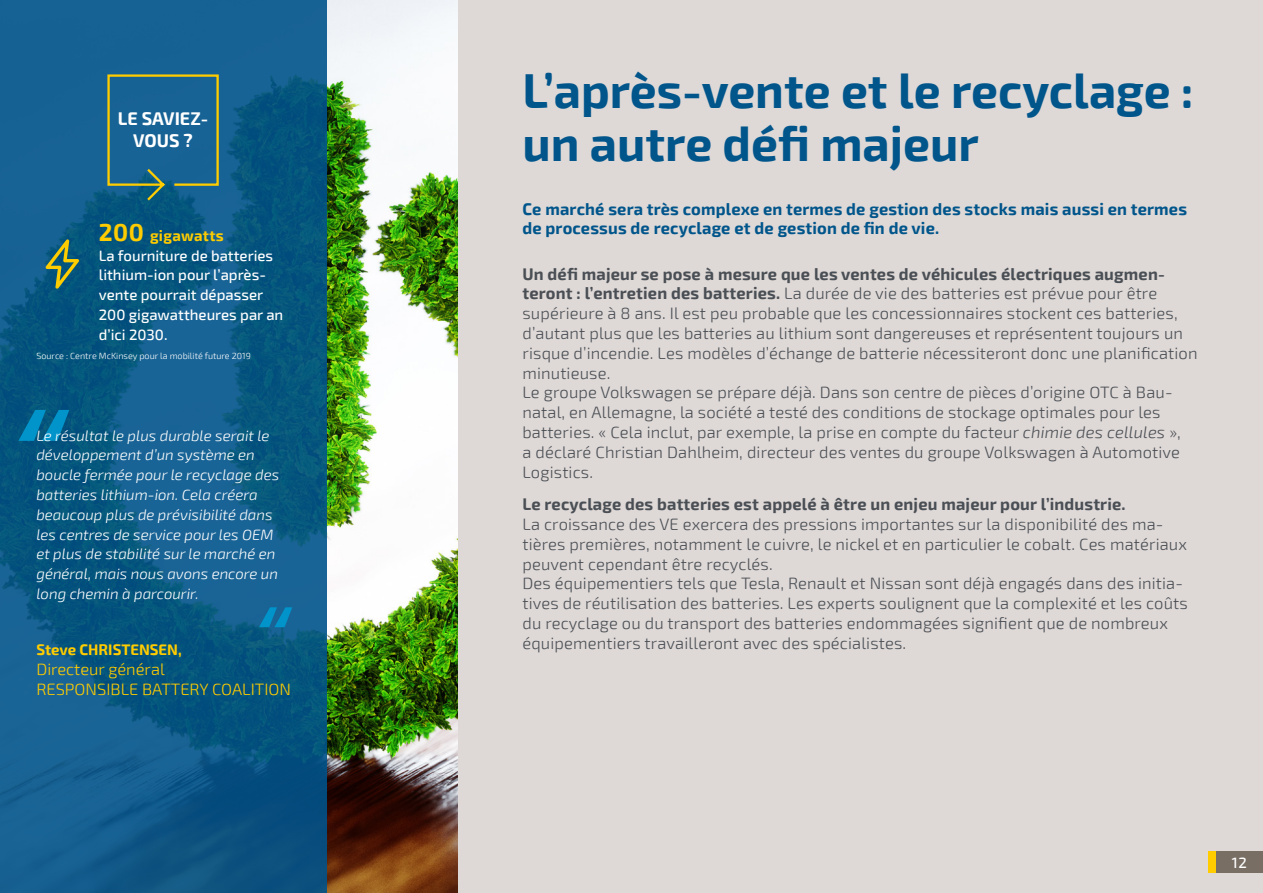
<style>
.page{position:relative;width:1263px;height:893px;background:#fff}
.page>*{position:absolute;margin:0;border:0;box-sizing:border-box;transform-origin:0 0}
._1___Titre{font:700 48px/52.5px "Exo 2";color:#00558b}
.t1{font:700 18px/21.6px "Exo 2";color:#fff;text-align:center}
._3___Texte_courant{font:300 16.5px/19.8px "Exo 2";letter-spacing:.01em;color:#4a4f55}
._2___Chapeau{font:700 16.5px/19.8px "Exo 2";letter-spacing:.01em;color:#00558b}
._3c___Citation___aut{font:300 16.5px/19.8px "Exo 2";color:#fc0}
._3a___Citation{font:italic 300 15px/19.8px "Exo 2";color:#fff}
.t2{font:500 15px/19.8px "Exo 2";color:#fff}
._3b___Citation___aut{font:700 15px "Exo 2";color:#fc0}
.t3{font:700 15px "Exo 2";letter-spacing:.02em;color:#fecc00}
._9a___Source_graphes{font:300 9px "Exo 2";color:#fff}
.s1{font-size:24px}
.s2{font-weight:700}
.s3{font-style:italic}
</style>
<div class="page">
<div style="left:457px;top:0;width:806px;height:893px;background:#ded8d6"></div>
<img style="left:326px;top:0;width:132px;height:893px">
<svg style="left:0;top:0;width:326px;height:893px;background:#0d5a87"></svg>
<svg style="left:18px;top:410px;width:51px;height:31px;background:#0174a4"></svg>
<svg style="left:259px;top:607px;width:33px;height:20px"></svg>
<svg style="left:45px;top:239px;width:34px;height:50px;background:#437260"></svg>
<svg style="left:106px;top:73px;width:114px;height:129px;background:#286987"></svg>
<div style="left:1208px;top:851px;width:55px;height:22px;background:#786e64"></div>
<div style="left:1208px;top:851px;width:8px;height:22px;background:#fc0"></div>
<p class="t1" style="left:118px;top:107px;width:92px">LE SAVIEZ-<br>VOUS ?</p>
<p class="t3" style="left:99px;top:224px;width:126px"><span class="s1">200</span> gigawatts</p>
<p class="t2" style="left:99px;top:245px;width:186px">La fourniture de batteries lithium-ion pour l’après&shy;vente pourrait dépasser<br>200 gigawattheures par an d’ici 2030.</p>
<p class="_9a___Source_graphes" style="left:36px;top:350px;width:216px">Source : Centre McKinsey pour la mobilité future 2019</p>
<p class="_3a___Citation" style="left:36px;top:425px;width:244px">Le résultat le plus durable serait le développement d’un système en boucle fermée pour le recyclage des batteries lithium-ion. Cela créera beaucoup plus de prévisibilité dans les centres de service pour les OEM et plus de stabilité sur le marché en général, mais nous avons encore un long chemin à parcourir.</p>
<p class="_3b___Citation___aut" style="left:36px;top:639px;width:147px">Steve CHRISTENSEN,</p>
<p class="_3c___Citation___aut" style="left:36px;top:659px;width:256px">Directeur général<br>RESPONSIBLE BATTERY COALITION</p>
<p class="_1___Titre" style="left:522px;top:63px;width:672px">L’après-vente et le recyclage : un autre défi majeur</p>
<p class="_2___Chapeau" style="left:522px;top:198px;width:666px">Ce marché sera très complexe en termes de gestion des stocks mais aussi en termes de processus de recyclage et de gestion de fin de vie.</p>
<p class="_3___Texte_courant" style="left:522px;top:263px;width:677px"><span class="s2">Un défi majeur se pose à mesure que les ventes de véhicules électriques augmen&shy;teront : l’entretien des batteries.</span> La durée de vie des batteries est prévue pour être supérieure à 8 ans. Il est peu probable que les concessionnaires stockent ces batteries, d’autant plus que les batteries au lithium sont dangereuses et représentent toujours un risque d’incendie. Les modèles d’échange de batterie nécessiteront donc une planification minutieuse.<br>Le groupe Volkswagen se prépare déjà. Dans son centre de pièces d’origine OTC à Bau&shy;natal, en Allemagne, la société a testé des conditions de stockage optimales pour les batteries. « Cela inclut, par exemple, la prise en compte du facteur <span class="s3">chimie des cellules</span> »,<br>a déclaré Christian Dahlheim, directeur des ventes du groupe Volkswagen à Automotive Logistics.</p>
<p class="_3___Texte_courant" style="left:522px;top:494px;width:667px"><span class="s2">Le recyclage des batteries est appelé à être un enjeu majeur pour l’industrie.<br></span>La croissance des VE exercera des pressions importantes sur la disponibilité des ma&shy;tières premières, notamment le cuivre, le nickel et en particulier le cobalt. Ces matériaux peuvent cependant être recyclés.<br>Des équipementiers tels que Tesla, Renault et Nissan sont déjà engagés dans des initia&shy;tives de réutilisation des batteries. Les experts soulignent que la complexité et les coûts du recyclage ou du transport des batteries endommagées signifient que de nombreux équipementiers travailleront avec des spécialistes.</p>
<p class="t2" style="left:1232px;top:852px;width:17px">12</p>
</div>
